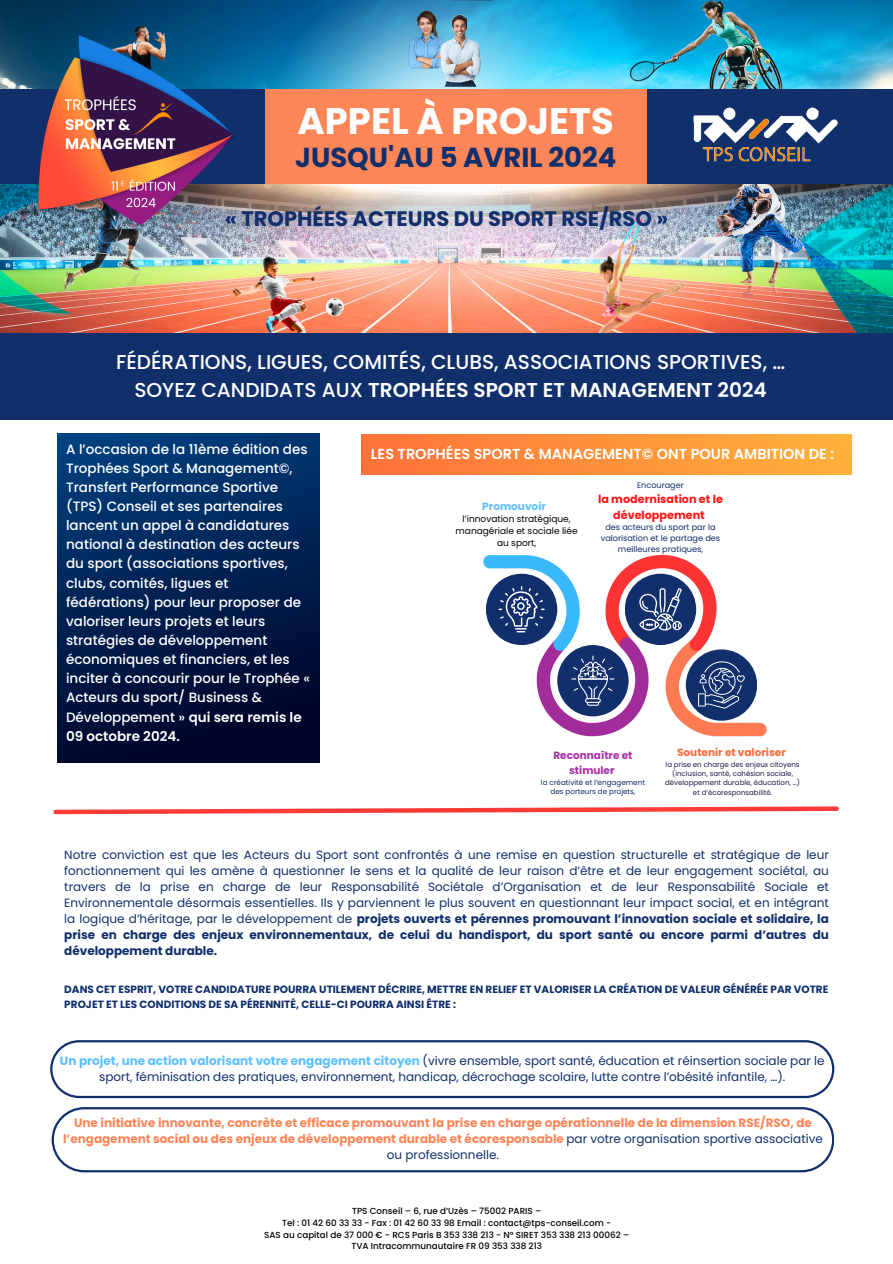
<style>
.page{position:relative;width:893px;height:1264px;background:#fff}
.page>*{position:absolute;margin:0;border:0;box-sizing:border-box;transform-origin:0 0}
.t1{font:700 36.9px "Poppins";color:#fff}
.t2{font:700 27.45px "Poppins";color:#102f6b}
.t3{font:700 21px "Poppins";color:#102f6b}
.t4{font:500 20.1px/28.2px "Poppins";color:#fff;text-align:center}
.t5{font:600 14.55px "Poppins";color:#fff}
.t6{font:500 13.5px/19.2px "Poppins";color:#fff}
.t7{font:12px/16px "Poppins";color:#102f6b;text-align:justify}
.t8{font:700 12px/15.8px "Poppins";color:#fd8658;text-align:center}
.t9{font:700 11.1px/15.6px "Poppins";color:#ff1616;text-align:center}
.t10{font:700 10.5px/14.9px "Poppins";color:#102f6b}
.t11{font:700 10.5px/14.4px "Poppins";color:#a730a7;text-align:center}
.t12{font:700 10.5px "Poppins";color:#ff6b3a}
.t13{font:700 10.5px "Poppins";color:#5dc0ff}
.t14{font:9px/12px "Poppins";color:#000;text-align:center}
.t15{font:500 8.7px "Poppins";color:#000}
.t16{font:8.1px/10.8px "Poppins";color:#102f6b;text-align:center}
.t17{font:7.2px/9.6px "Poppins";color:#102f6b;text-align:center}
.t18{font:7.05px/9.3px "Poppins";color:#281a4c;text-align:center}
.s1{font-weight:600}
.s2{font-weight:700}
.s3{font-weight:700;color:#5dc0ff}
.s4{font-weight:400;color:#102f6b}
</style>
<div class="page">
<img style="left:0;top:0;width:892px;height:333px">
<img style="left:263px;top:0;width:357px;height:323px">
<div style="left:0;top:89px;width:892px;height:95px;background:#102f6b"></div>
<div style="left:0;top:333px;width:892px;height:86px;background:#102f6b"></div>
<div style="left:361px;top:434px;width:490px;height:41px;background:linear-gradient(to right,#ff713a,#ffb23c)"></div>
<svg style="left:53px;top:806px;width:786px;height:9px"></svg>
<img style="left:21px;top:27px;width:218px;height:203px">
<img style="left:684px;top:56px;width:162px;height:162px">
<img style="left:57px;top:433px;width:263px;height:330px">
<img style="left:408px;top:11px;width:72px;height:75px">
<img style="left:483px;top:554px;width:284px;height:183px">
<div style="left:557px;top:645px;width:71px;height:71px;background:#102f6b;border-radius:50%"></div>
<svg style="left:571px;top:655px;width:43px;height:50px"></svg>
<div style="left:624px;top:573px;width:72px;height:72px;background:#102f6b;border-radius:50%"></div>
<div style="left:685px;top:649px;width:72px;height:71px;background:#102f6b;border-radius:50%"></div>
<svg style="left:698px;top:661px;width:46px;height:47px"></svg>
<div style="left:486px;top:573px;width:71px;height:72px;background:#102f6b;border-radius:50%"></div>
<svg style="left:498px;top:586px;width:46px;height:46px"></svg>
<svg style="left:639px;top:588px;width:42px;height:42px"></svg>
<svg style="left:50px;top:1040px;width:784px;height:58px"></svg>
<svg style="left:52px;top:1107px;width:781px;height:65px"></svg>
<div style="left:265px;top:89px;width:381px;height:95px;background:#fd8658"></div>
<h1 class="t1" style="left:288px;top:95px;width:317px">APPEL À PROJETS</h1>
<p class="t2" style="left:297px;top:139px;width:301px">DU 7 MARS AU 5 AVRIL</p>
<p class="t3" style="left:225px;top:204px;width:444px">« TROPHÉES ACTEURS DU SPORT RSE/RSO »</p>
<p class="t1" style="left:297px;top:95px;width:317px">APPEL À PROJETS</p>
<p class="t2" style="left:295px;top:139px;width:322px">JUSQU'AU 5 AVRIL 2024</p>
<h1 class="t4" style="left:116px;top:348px;width:670px">FÉDÉRATIONS, LIGUES, COMITÉS, CLUBS, ASSOCIATIONS SPORTIVES, …<br>SOYEZ CANDIDATS AUX <span class="s1">TROPHÉES SPORT ET MANAGEMENT 2024</span></h1>
<h2 class="t6" style="left:66px;top:439px;width:245px">A l’occasion de la 11ème édition des<br>Trophées Sport &amp; Management©,<br>Transfert Performance Sportive (TPS) Conseil et ses partenaires lancent un appel à candidatures national à destination des acteurs du sport (associations sportives, clubs, comités, ligues et fédérations) pour leur proposer de valoriser leurs projets et leurs stratégies de développement économiques et financiers, et les inciter à concourir pour le Trophée «<br>Acteurs du sport/ Business &amp;<br>Développement » <span class="s1">qui sera remis le<br>09 octobre 2024.</span></h2>
<h2 class="t5" style="left:371px;top:443px;width:464px">LES TROPHÉES SPORT &amp; MANAGEMENT© ONT POUR AMBITION DE :</h2>
<p class="t16" style="left:637px;top:480px;width:48px">Encourager</p>
<p class="t9" style="left:598px;top:491px;width:126px">la modernisation et le développement</p>
<p class="t16" style="left:600px;top:522px;width:121px">des acteurs du sport par la valorisation et le partage des meilleures pratiques,</p>
<p class="t13" style="left:482px;top:499px;width:65px">Promouvoir</p>
<p class="t14" style="left:462px;top:513px;width:109px">l’innovation stratégique,</p>
<p class="t14" style="left:455px;top:525px;width:123px">managériale et sociale liée au sport,</p>
<p class="t11" style="left:553px;top:748px;width:81px">Reconnaître et stimuler</p>
<p class="t17" style="left:541px;top:777px;width:105px">la créativité et l’engagement des porteurs de projets,</p>
<p class="t12" style="left:677px;top:745px;width:110px">Soutenir et valoriser</p>
<p class="t18" style="left:665px;top:759px;width:137px">la prise en charge des enjeux citoyens (inclusion, santé, cohésion sociale, développement durable, éducation, …) et d’écoresponsabilité.</p>
<h4 class="t7" style="left:64px;top:846px;width:766px">Notre conviction est que les Acteurs du Sport sont confrontés à une remise en question structurelle et stratégique de leur fonctionnement qui les amène à questionner le sens et la qualité de leur raison d’être et de leur engagement sociétal, au travers de la prise en charge de leur Responsabilité Sociétale d’Organisation et de leur Responsabilité Sociale et Environnementale désormais essentielles. Ils y parviennent le plus souvent en questionnant leur impact social, et en intégrant la logique d’héritage, par le développement de <span class="s2">projets ouverts et pérennes promouvant l’innovation sociale et solidaire, la prise en charge des enjeux environnementaux, de celui du handisport, du sport santé ou encore parmi d’autres du développement durable.</span></h4>
<h3 class="t10" style="left:64px;top:982px;width:765px">DANS CET ESPRIT, VOTRE CANDIDATURE POURRA UTILEMENT DÉCRIRE, METTRE EN RELIEF ET VALORISER LA CRÉATION DE VALEUR GÉNÉRÉE PAR VOTRE<br>PROJET ET LES CONDITIONS DE SA PÉRENNITÉ, CELLE-CI POURRA AINSI ÊTRE :</h3>
<p class="t7" style="left:60px;top:1052px;width:766px;text-align:center"><span class="s3">Un projet, une action valorisant votre engagement citoyen</span> (vivre ensemble, sport santé, éducation et réinsertion sociale par le sport, féminisation des pratiques, environnement, handicap, décrochage scolaire, lutte contre l’obésité infantile, …).</p>
<p class="t8" style="left:63px;top:1115px;width:761px">Une initiative innovante, concrète et efficace promouvant la prise en charge opérationnelle de la dimension RSE/RSO, de l’engagement social ou des enjeux de développement durable et écoresponsable <span class="s4">par votre organisation sportive associative ou professionnelle.</span></p>
<h3 class="t15" style="left:352px;top:1204px;width:191px">TPS Conseil – 6, rue d’Uzès – 75002 PARIS –</h3>
<p class="t15" style="left:282px;top:1216px;width:330px">Tel : 01 42 60 33 33 - Fax : 01 42 60 33 98 Email : contact@tps-conseil.com -</p>
<h5 class="t15" style="left:264px;top:1228px;width:366px">SAS au capital de 37 000 € - RCS Paris B 353 338 213 - N° SIRET 353 338 213 00062 –</h5>
<p class="t15" style="left:351px;top:1240px;width:192px">TVA Intracommunautaire FR 09 353 338 213</p>
</div>
